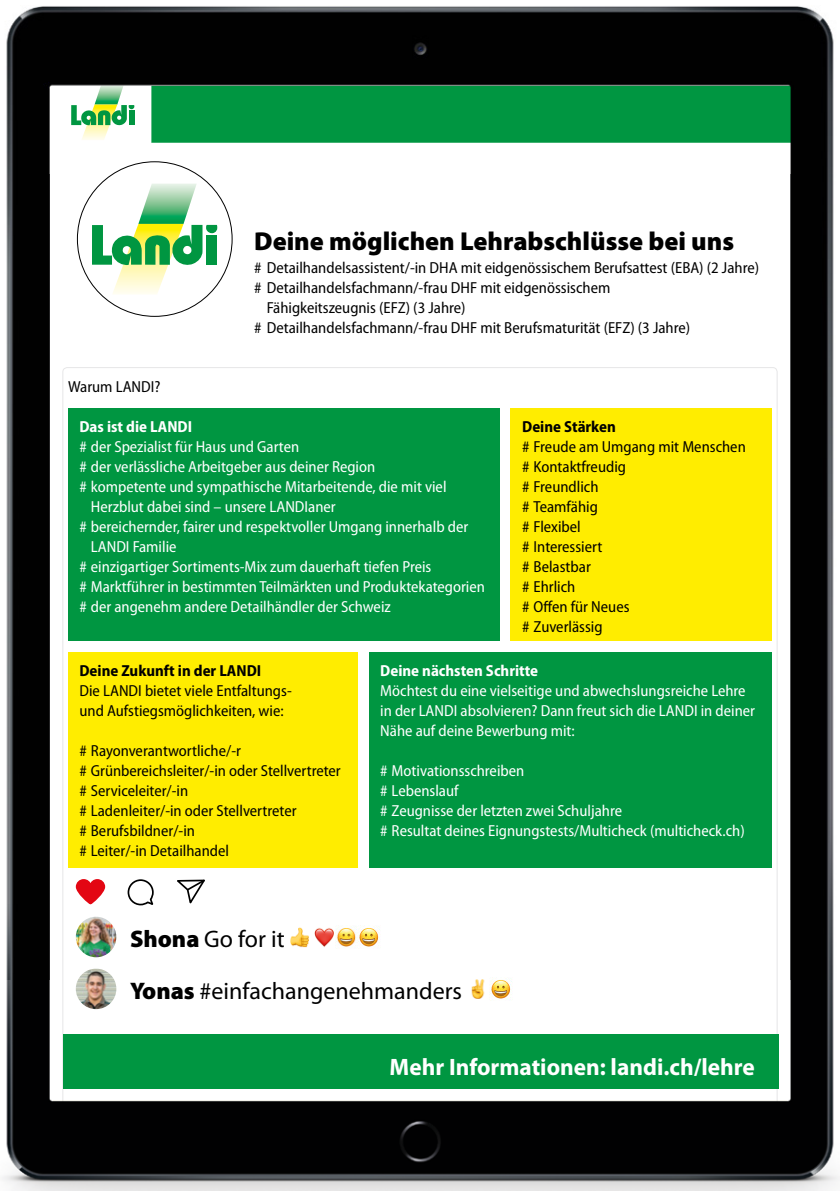
<style>
.page{position:relative;width:840px;height:1191px;background:#fff}
.page>*{position:absolute;margin:0;border:0;box-sizing:border-box;transform-origin:0 0}
.t1{font:900 26px "Myriad Pro";color:#000}
.t2{font:24px/51.8px "Myriad Pro";color:#000}
.t3{font:700 23.8px "Myriad Pro";color:#fff}
.t4{font:semi-condensed 16px/20px "Myriad Pro";color:#fff}
.t5{font:semi-condensed 16px/20px "Myriad Pro";color:#000}
.t6{font:700 semi-condensed 16px "Myriad Pro";color:#fff}
.t7{font:700 semi-condensed 16px "Myriad Pro";color:#000}
.s1{font-weight:900}
</style>
<div class="page">
<img style="left:2px;top:979px;width:837px;height:212px">
<img style="left:6px;top:6px;width:828px;height:973px">
<p class="t5" style="left:68px;top:376px;width:94px">Warum LANDI?</p>
<h1 class="t1" style="left:254px;top:223px;width:481px">Deine möglichen Lehrabschlüsse bei uns</h1>
<p class="t5" style="left:254px;top:257px;width:506px"># Detailhandelsassistent/-in DHA mit eidgenössischem Berufsattest (EBA) (2 Jahre)</p>
<p class="t5" style="left:254px;top:277px;width:357px"># Detailhandelsfachmann/-frau DHF mit eidgenössischem</p>
<p class="t5" style="left:266px;top:297px;width:200px">Fähigkeitszeugnis (EFZ) (3 Jahre)</p>
<p class="t5" style="left:254px;top:317px;width:437px"># Detailhandelsfachmann/-frau DHF mit Berufsmaturität (EFZ) (3 Jahre)</p>
<p class="t6" style="left:79px;top:416px;width:114px">Das ist die LANDI</p>
<p class="t4" style="left:79px;top:436px;width:221px"># der Spezialist für Haus und Garten</p>
<p class="t4" style="left:79px;top:456px;width:297px"># der verlässliche Arbeitgeber aus deiner Region</p>
<p class="t4" style="left:79px;top:476px;width:368px"># kompetente und sympathische Mitarbeitende, die mit viel</p>
<p class="t4" style="left:91px;top:496px;width:246px">Herzblut dabei sind – unsere LANDIaner</p>
<p class="t4" style="left:79px;top:516px;width:390px"># bereichernder, fairer und respektvoller Umgang innerhalb der</p>
<p class="t4" style="left:91px;top:536px;width:87px">LANDI Familie</p>
<p class="t4" style="left:79px;top:556px;width:353px"># einzigartiger Sortiments-Mix zum dauerhaft tiefen Preis</p>
<p class="t4" style="left:79px;top:576px;width:407px"># Marktführer in bestimmten Teilmärkten und Produktekategorien</p>
<p class="t4" style="left:79px;top:596px;width:312px"># der angenehm andere Detailhändler der Schweiz</p>
<p class="t7" style="left:522px;top:416px;width:95px">Deine Stärken</p>
<p class="t5" style="left:522px;top:436px;width:225px"># Freude am Umgang mit Menschen # Kontaktfreudig<br># Freundlich<br># Teamfähig<br># Flexibel<br># Interessiert<br># Belastbar<br># Ehrlich<br># Offen für Neues<br># Zuverlässig</p>
<p class="t7" style="left:79px;top:660px;width:183px">Deine Zukunft in der LANDI</p>
<p class="t5" style="left:79px;top:680px;width:214px">Die LANDI bietet viele Entfaltungs&shy;und Aufstiegsmöglichkeiten, wie:</p>
<p class="t5" style="left:79px;top:740px;width:263px"># Rayonverantwortliche/-r<br># Grünbereichsleiter/-in oder Stellvertreter # Serviceleiter/-in<br># Ladenleiter/-in oder Stellvertreter<br># Berufsbildner/-in<br># Leiter/-in Detailhandel</p>
<p class="t6" style="left:380px;top:660px;width:159px">Deine nächsten Schritte</p>
<p class="t4" style="left:380px;top:680px;width:376px">Möchtest du eine vielseitige und abwechslungsreiche Lehre in der LANDI absolvieren? Dann freut sich die LANDI in deiner<br>Nähe auf deine Bewerbung mit:</p>
<p class="t4" style="left:380px;top:760px;width:366px"># Motivationsschreiben<br># Lebenslauf<br># Zeugnisse der letzten zwei Schuljahre<br># Resultat deines Eignungstests/Multicheck (multicheck.ch)</p>
<h2 class="t2" style="left:130px;top:912px;width:333px"><span class="s1">Shona</span> Go for it<br><span class="s1">Yonas</span> #einfachangenehmanders</h2>
<h3 class="t3" style="left:389px;top:1051px;width:366px">Mehr Informationen: landi.ch/lehre</h3>
</div>
